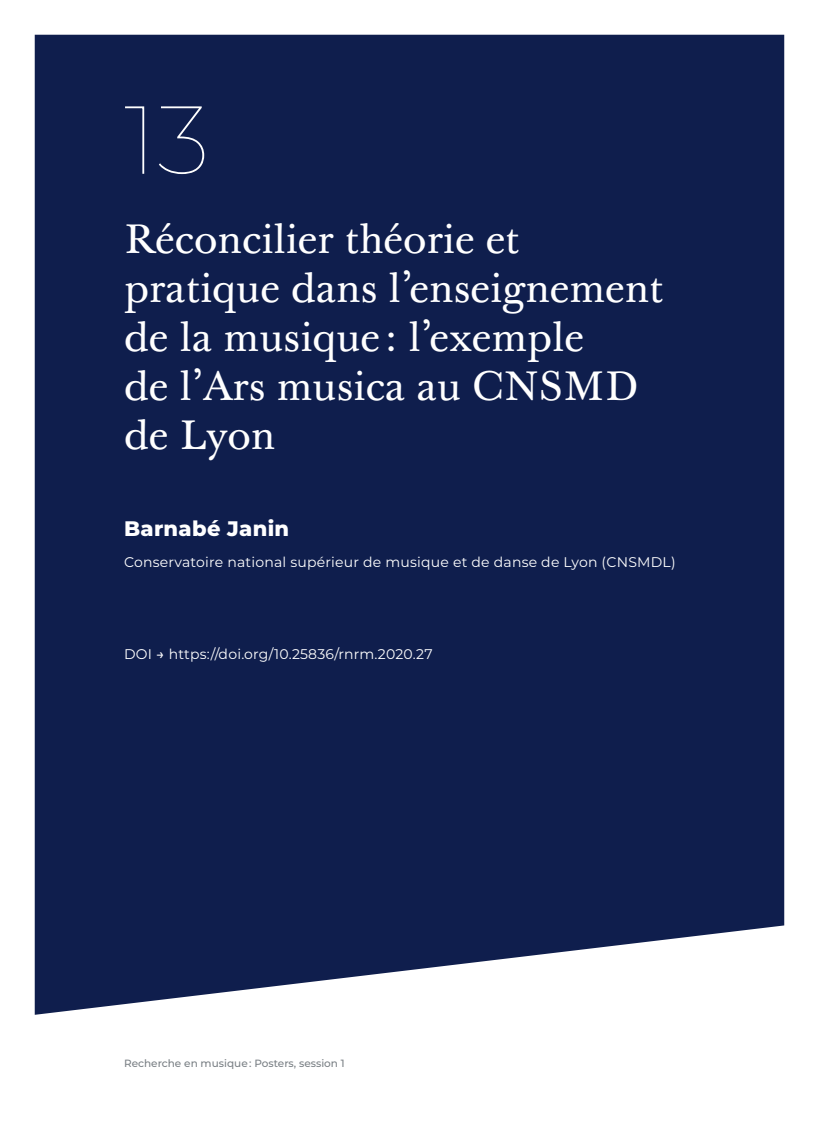
<style>
.page{position:relative;width:819px;height:1141px;background:#fff}
.page>*{position:absolute;margin:0;border:0;box-sizing:border-box;transform-origin:0 0}
._11_chiffre{font:100 96.25px "Montserrat";color:#fff}
._12_titre_blanc{font:40.25px/49px "Baskerville 10 Pro";color:#fff}
._13_auteur_blanc{font:800 21px "Montserrat";letter-spacing:.015em;color:#fff}
._15_grade_blanc{font:14px "Montserrat";letter-spacing:.015em;color:#fff}
.t1{font:500 10.5px "Montserrat";color:#797f84}
.s1{font-weight:500}
</style>
<div class="page">
<div style="left:35px;top:35px;width:749px;height:980px;background:#0f1e4d"></div>
<p class="_11_chiffre" style="left:124px;top:76px;width:87px">13</p>
<p class="_12_titre_blanc" style="left:124px;top:217px;width:541px">Réconcilier théorie et pratique dans l’enseignement de la musique : l’exemple<br>de l’Ars musica au CNSMD de Lyon</p>
<p class="_13_auteur_blanc" style="left:124px;top:513px;width:167px">Barnabé Janin</p>
<p class="_15_grade_blanc" style="left:124px;top:552px;width:553px">Conservatoire national supérieur de musique et de danse de Lyon (CNSMDL)</p>
<p class="_15_grade_blanc" style="left:124px;top:644px;width:310px">DOI <span class="s1">→</span> https://doi.org/10.25836/rnrm.2020.27</p>
<p class="t1" style="left:124px;top:1055px;width:222px">Recherche en musique : Posters, session 1</p>
</div>
